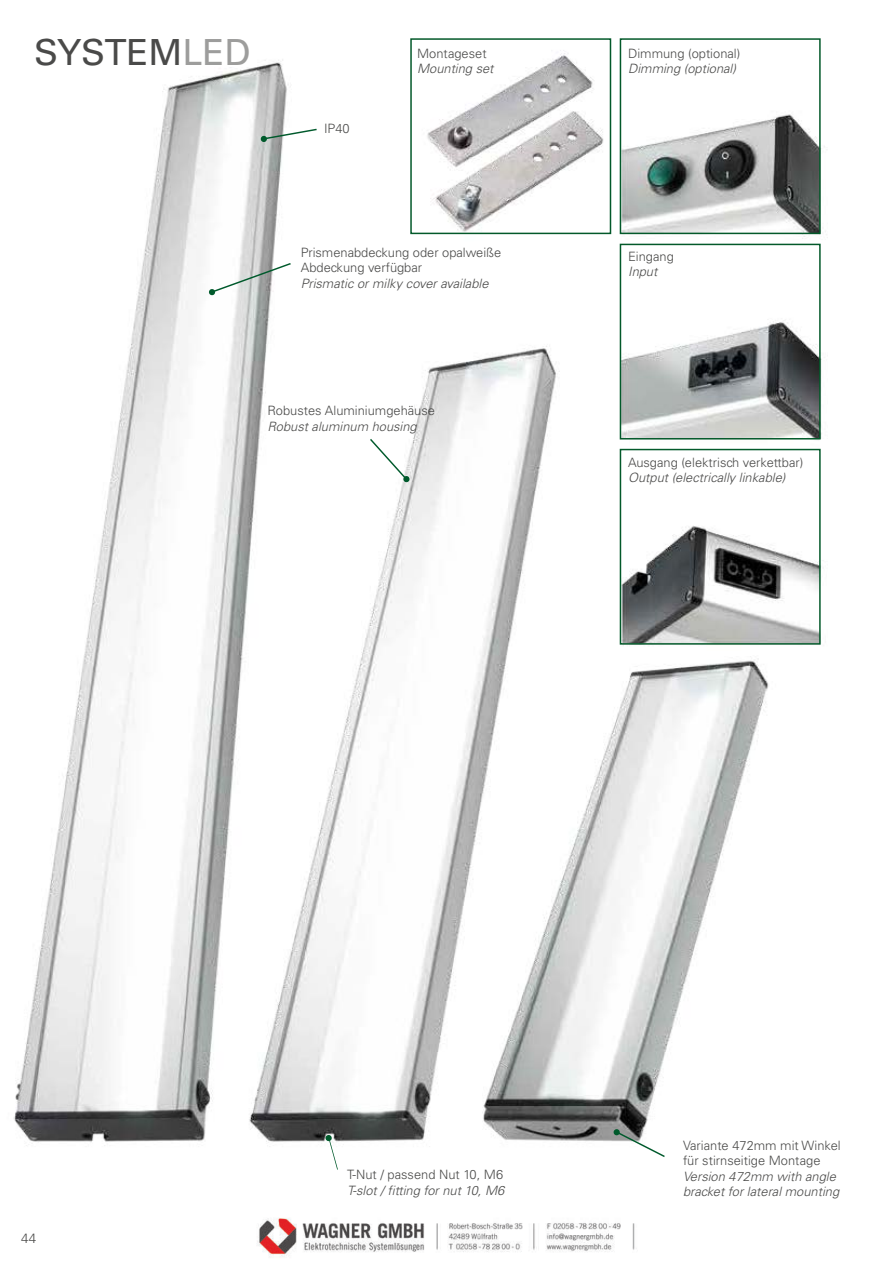
<style>
.page{position:relative;width:893px;height:1263px;background:#fff}
.page>*{position:absolute;margin:0;border:0;box-sizing:border-box;transform-origin:0 0}
.t1{font:36px "Univers";color:#4a4a49}
.t2{font:300 13.5px "Univers";color:#4a4a49}
.t3{font:300 12.9px/15.5px "Univers";color:#4a4a49}
.t4{font:italic 300 12.9px/15.5px "Univers";color:#4a4a49}
.s1{color:#9d9d9c}
</style>
<div class="page">
<img style="left:25px;top:38px;width:803px;height:1014px">
<img style="left:13px;top:1052px;width:653px;height:94px">
<svg style="left:370px;top:439px;width:40px;height:44px"></svg>
<svg style="left:260px;top:129px;width:57px;height:13px"></svg>
<div style="left:620px;top:449px;width:201px;height:196px;border:2px solid #03592a"></div>
<svg style="left:209px;top:263px;width:82px;height:33px"></svg>
<svg style="left:325px;top:1134px;width:13px;height:36px"></svg>
<div style="left:620px;top:244px;width:201px;height:195px;border:2px solid #03592a"></div>
<div style="left:620px;top:38px;width:201px;height:196px;border:2px solid #03592a"></div>
<svg style="left:615px;top:1131px;width:50px;height:26px"></svg>
<div style="left:613px;top:1129px;width:7px;height:6px;background:#005a2c;border-radius:3px"></div>
<div style="left:410px;top:38px;width:201px;height:196px;border:2px solid #03592a"></div>
<img style="left:257px;top:1218px;width:378px;height:39px">
<h1 class="t1" style="left:34px;top:31px;width:218px">SYSTEM<span class="s1">LED</span></h1>
<p class="t3" style="left:324px;top:120px;width:27px">IP40</p>
<p class="t3" style="left:417px;top:45px;width:71px">Montageset</p>
<p class="t4" style="left:417px;top:61px;width:78px">Mounting set</p>
<p class="t3" style="left:301px;top:245px;width:202px">Prismenabdeckung oder opalweiße<br>Abdeckung verfügbar</p>
<p class="t4" style="left:301px;top:275px;width:189px">Prismatic or milky cover available</p>
<p class="t3" style="left:268px;top:403px;width:169px">Robustes Aluminiumgehäuse</p>
<p class="t4" style="left:268px;top:418px;width:151px">Robust aluminum housing</p>
<p class="t3" style="left:628px;top:45px;width:114px">Dimmung (optional)</p>
<p class="t4" style="left:628px;top:61px;width:109px">Dimming (optional)</p>
<p class="t3" style="left:628px;top:248px;width:47px">Eingang</p>
<p class="t4" style="left:628px;top:264px;width:31px">Input</p>
<p class="t3" style="left:628px;top:454px;width:177px">Ausgang (elektrisch verkettbar)</p>
<p class="t4" style="left:628px;top:470px;width:159px">Output (electrically linkable)</p>
<p class="t2" style="left:21px;top:1230px;width:17px">44</p>
<p class="t3" style="left:347px;top:1167px;width:157px">T-Nut / passend Nut 10, M6</p>
<p class="t4" style="left:347px;top:1182px;width:159px">T-slot / fitting for nut 10, M6</p>
<p class="t3" style="left:683px;top:1137px;width:159px">Variante 472mm mit Winkel für stirnseitige Montage</p>
<p class="t4" style="left:683px;top:1168px;width:158px">Version 472mm with angle bracket for lateral mounting</p>
</div>
